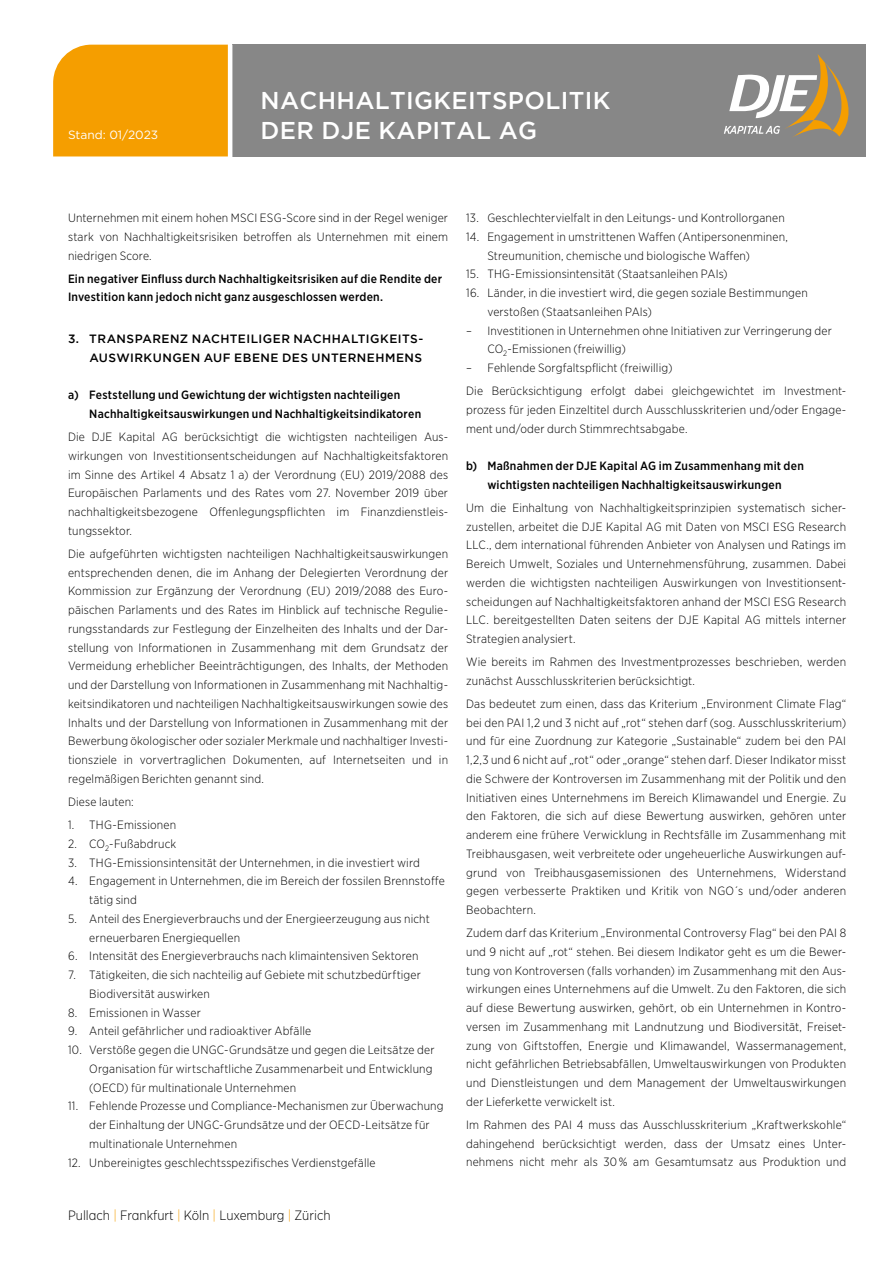
<style>
.page{position:relative;width:893px;height:1263px;background:#fff}
.page>*{position:absolute;margin:0;border:0;box-sizing:border-box;transform-origin:0 0}
.t1{font:500 24.3px "Gotham";letter-spacing:.015em;color:#fff}
.t2{font:300 13.5px "Gotham Narrow";color:#000}
.t3{font:300 12px/18.8px "Gotham Narrow";letter-spacing:.015em;color:#000}
.t4{font:500 12px/18.8px "Gotham Narrow";letter-spacing:.02em;color:#000}
.t5{font:500 12px/18.8px "Gotham";letter-spacing:.04em;color:#000;text-align:right}
.t6{font:12px "Gotham";color:#fff}
.s1{color:#f59e00}
</style>
<div class="page">
<div style="left:53px;top:45px;width:175px;height:111px;background:#f59e00"></div>
<div style="left:232px;top:45px;width:633px;height:112px;background:#878787"></div>
<svg style="left:724px;top:54px;width:124px;height:83px"></svg>
<h1 class="t1" style="left:261px;top:87px;width:351px">NACHHALTIGKEITSPOLITIK</h1>
<p class="t6" style="left:68px;top:127px;width:92px">Stand: 01/2023</p>
<h1 class="t1" style="left:261px;top:116px;width:278px">DER DJE KAPITAL AG</h1>
<p class="t3" style="left:68px;top:208px;width:382px;text-align:justify">Unternehmen mit einem hohen MSCI ESG-Score sind in der Regel weniger stark von Nachhaltigkeitsrisiken betroffen als Unternehmen mit einem niedrigen Score.</p>
<p class="t4" style="left:68px;top:269px;width:375px">Ein negativer Einfluss durch Nachhaltigkeitsrisiken auf die Rendite der<br>Investition kann jedoch nicht ganz ausgeschlossen werden.</p>
<p class="t5" style="left:68px;top:329px;width:357px">3. TRANSPARENZ NACHTEILIGER NACHHALTIGKEITS-<br>AUSWIRKUNGEN AUF EBENE DES UNTERNEHMENS</p>
<p class="t4" style="left:89px;top:386px;width:333px;text-indent:-21px">a) Feststellung und Gewichtung der wichtigsten nachteiligen<br>Nachhaltigkeitsauswirkungen und Nachhaltigkeitsindikatoren</p>
<p class="t3" style="left:68px;top:427px;width:382px;text-align:justify">Die DJE Kapital AG berücksichtigt die wichtigsten nachteiligen Aus&shy;wirkungen von Investitionsentscheidungen auf Nachhaltigkeitsfaktoren im Sinne des Artikel 4 Absatz 1 a) der Verordnung (EU) 2019/2088 des Europäischen Parlaments und des Rates vom 27. November 2019 über nachhaltigkeitsbezogene Offenlegungspflichten im Finanzdienstleis&shy;tungssektor.</p>
<p class="t3" style="left:68px;top:544px;width:382px;text-align:justify">Die aufgeführten wichtigsten nachteiligen Nachhaltigkeitsauswirkungen entsprechenden denen, die im Anhang der Delegierten Verordnung der Kommission zur Ergänzung der Verordnung (EU) 2019/2088 des Euro&shy;päischen Parlaments und des Rates im Hinblick auf technische Regulie&shy;rungsstandards zur Festlegung der Einzelheiten des Inhalts und der Dar&shy;stellung von Informationen in Zusammenhang mit dem Grundsatz der Vermeidung erheblicher Beeinträchtigungen, des Inhalts, der Methoden und der Darstellung von Informationen in Zusammenhang mit Nachhaltig&shy;keitsindikatoren und nachteiligen Nachhaltigkeitsauswirkungen sowie des Inhalts und der Darstellung von Informationen in Zusammenhang mit der Bewerbung ökologischer oder sozialer Merkmale und nachhaltiger Investi&shy;tionsziele in vorvertraglichen Dokumenten, auf Internetseiten und in regelmäßigen Berichten genannt sind.</p>
<p class="t3" style="left:68px;top:792px;width:67px">Diese lauten:</p>
<p class="t3" style="left:68px;top:815px;width:110px">1. THG-Emissionen</p>
<p class="t3" style="left:68px;top:834px;width:110px">2. CO<sub>2</sub>-Fußabdruck</p>
<p class="t3" style="left:68px;top:853px;width:353px">3. THG-Emissionsintensität der Unternehmen, in die investiert wird</p>
<p class="t3" style="left:89px;top:871px;width:357px;text-indent:-21px">4. Engagement in Unternehmen, die im Bereich der fossilen Brennstoffe tätig sind</p>
<p class="t3" style="left:89px;top:909px;width:342px;text-indent:-21px">5. Anteil des Energieverbrauchs und der Energieerzeugung aus nicht erneuerbaren Energiequellen</p>
<p class="t3" style="left:68px;top:946px;width:352px">6. Intensität des Energieverbrauchs nach klimaintensiven Sektoren</p>
<p class="t3" style="left:89px;top:965px;width:333px;text-indent:-21px">7. Tätigkeiten, die sich nachteilig auf Gebiete mit schutzbedürftiger<br>Biodiversität auswirken</p>
<p class="t3" style="left:68px;top:1003px;width:134px">8. Emissionen in Wasser</p>
<p class="t3" style="left:68px;top:1021px;width:245px">9. Anteil gefährlicher und radioaktiver Abfälle</p>
<p class="t3" style="left:89px;top:1040px;width:347px;text-indent:-21px">10. Verstöße gegen die UNGC-Grundsätze und gegen die Leitsätze der<br>Organisation für wirtschaftliche Zusammenarbeit und Entwicklung (OECD) für multinationale Unternehmen</p>
<p class="t3" style="left:89px;top:1096px;width:356px;text-indent:-21px">11. Fehlende Prozesse und Compliance-Mechanismen zur Überwachung der Einhaltung der UNGC-Grundsätze und der OECD-Leitsätze für multinationale Unternehmen</p>
<p class="t3" style="left:68px;top:1152px;width:309px">12. Unbereinigtes geschlechtsspezifisches Verdienstgefälle</p>
<p class="t2" style="left:68px;top:1206px;width:264px">Pullach <span class="s1">|</span> Frankfurt <span class="s1">|</span> Köln <span class="s1">|</span> Luxemburg <span class="s1">|</span> Zürich</p>
<p class="t3" style="left:466px;top:208px;width:320px">13. Geschlechtervielfalt in den Leitungs- und Kontrollorganen</p>
<p class="t3" style="left:487px;top:227px;width:302px;text-indent:-21px">14. Engagement in umstrittenen Waffen (Antipersonenminen,<br>Streumunition, chemische und biologische Waffen)</p>
<p class="t3" style="left:466px;top:264px;width:263px">15. THG-Emissionsintensität (Staatsanleihen PAIs)</p>
<p class="t3" style="left:487px;top:283px;width:322px;text-indent:-21px">16. Länder, in die investiert wird, die gegen soziale Bestimmungen verstoßen (Staatsanleihen PAIs)</p>
<p class="t3" style="left:487px;top:321px;width:346px;text-indent:-21px">– Investitionen in Unternehmen ohne Initiativen zur Verringerung der<br>CO<sub>2</sub>-Emissionen (freiwillig)</p>
<p class="t3" style="left:466px;top:356px;width:382px;line-height:23px">– Fehlende Sorgfaltspflicht (freiwillig)<br>Die Berücksichtigung erfolgt dabei gleichgewichtet im Investment-</p>
<p class="t3" style="left:466px;top:400px;width:382px">prozess für jeden Einzeltitel durch Ausschlusskriterien und/oder Engage&shy;ment und/oder durch Stimmrechtsabgabe.</p>
<p class="t4" style="left:466px;top:456px;width:339px;text-align:center">b) Maßnahmen der DJE Kapital AG im Zusammenhang mit den wichtigsten nachteiligen Nachhaltigkeitsauswirkungen</p>
<p class="t3" style="left:466px;top:498px;width:382px;text-align:justify">Um die Einhaltung von Nachhaltigkeitsprinzipien systematisch sicher&shy;zustellen, arbeitet die DJE Kapital AG mit Daten von MSCI ESG Research LLC., dem international führenden Anbieter von Analysen und Ratings im Bereich Umwelt, Soziales und Unternehmensführung, zusammen. Dabei werden die wichtigsten nachteiligen Auswirkungen von Investitionsent&shy;scheidungen auf Nachhaltigkeitsfaktoren anhand der MSCI ESG Research LLC. bereitgestellten Daten seitens der DJE Kapital AG mittels interner Strategien analysiert.</p>
<p class="t3" style="left:466px;top:652px;width:382px">Wie bereits im Rahmen des Investmentprozesses beschrieben, werden zunächst Ausschlusskriterien berücksichtigt.</p>
<p class="t3" style="left:466px;top:694px;width:382px;text-align:justify">Das bedeutet zum einen, dass das Kriterium „Environment Climate Flag“ bei den PAI 1,2 und 3 nicht auf „rot“ stehen darf (sog. Ausschlusskriterium) und für eine Zuordnung zur Kategorie „Sustainable“ zudem bei den PAI 1,2,3 und 6 nicht auf „rot“ oder „orange“ stehen darf. Dieser Indikator misst die Schwere der Kontroversen im Zusammenhang mit der Politik und den Initiativen eines Unternehmens im Bereich Klimawandel und Energie. Zu den Faktoren, die sich auf diese Bewertung auswirken, gehören unter anderem eine frühere Verwicklung in Rechtsfälle im Zusammenhang mit Treibhausgasen, weit verbreitete oder ungeheuerliche Auswirkungen auf&shy;grund von Treibhausgasemissionen des Unternehmens, Widerstand gegen verbesserte Praktiken und Kritik von NGO´s und/oder anderen Beobachtern.</p>
<p class="t3" style="left:466px;top:923px;width:382px;text-align:justify">Zudem darf das Kriterium „Environmental Controversy Flag“ bei den PAI 8 und 9 nicht auf „rot“ stehen. Bei diesem Indikator geht es um die Bewer&shy;tung von Kontroversen (falls vorhanden) im Zusammenhang mit den Aus&shy;wirkungen eines Unternehmens auf die Umwelt. Zu den Faktoren, die sich auf diese Bewertung auswirken, gehört, ob ein Unternehmen in Kontro&shy;versen im Zusammenhang mit Landnutzung und Biodiversität, Freiset&shy;zung von Giftstoffen, Energie und Klimawandel, Wassermanagement, nicht gefährlichen Betriebsabfällen, Umweltauswirkungen von Produkten und Dienstleistungen und dem Management der Umweltauswirkungen der Lieferkette verwickelt ist.</p>
<p class="t3" style="left:466px;top:1115px;width:382px;text-align:justify">Im Rahmen des PAI 4 muss das Ausschlusskriterium „Kraftwerkskohle“ dahingehend berücksichtigt werden, dass der Umsatz eines Unter&shy;nehmens nicht mehr als 30 % am Gesamtumsatz aus Produktion und</p>
</div>
